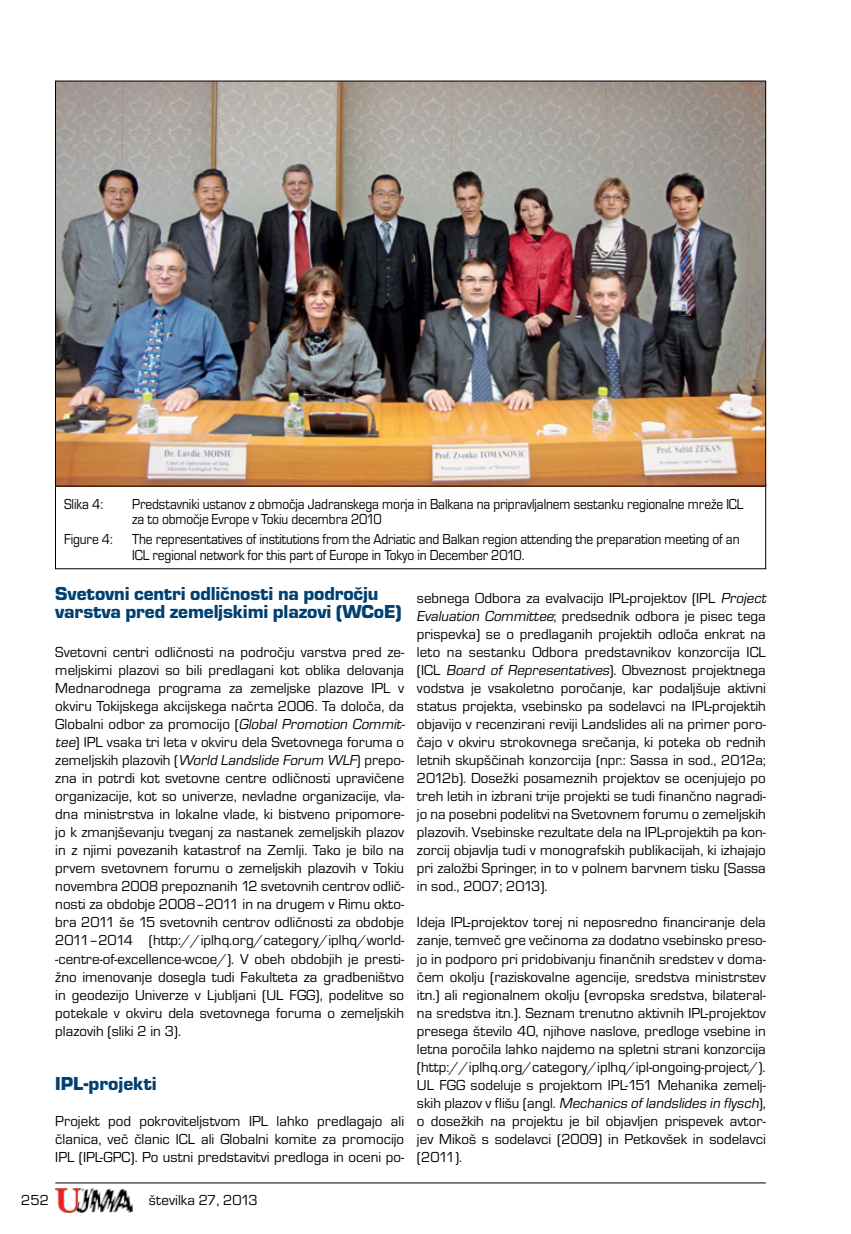
<style>
.page{position:relative;width:851px;height:1234px;background:#fff}
.page>*{position:absolute;margin:0;border:0;box-sizing:border-box;transform-origin:0 0}
.t1{font:19.5px/18px "Eurostile TEE Blac";letter-spacing:-.01em;color:#004071}
.t2{font:15px/18px "Eurostile TEE";color:#000}
.t3{font:15px/15.8px "Eurostile TEE";color:#000;scale:.9 1}
.s1{font-style:italic}
</style>
<div class="page">
<hr style="left:55px;top:1182px;width:710px;height:1px;background:#000">
<img style="left:55px;top:1188px;width:77px;height:24px">
<img style="left:57px;top:83px;width:706px;height:401px">
<p class="t3" style="left:64px;top:496px;width:45px">Slika 4:</p>
<p class="t3" style="left:132px;top:496px;width:680px">Predstavniki ustanov z območja Jadranskega morja in Balkana na pripravljalnem sestanku regionalne mreže ICL za to območje Evrope v Tokiu decembra 2010</p>
<p class="t3" style="left:64px;top:531px;width:55px">Figure 4:</p>
<p class="t3" style="left:132px;top:531px;width:676px">The representatives of institutions from the Adriatic and Balkan region attending the preparation meeting of an<br>ICL regional network for this part of Europe in Tokyo in December 2010.</p>
<h1 class="t1" style="left:55px;top:584px;width:348px">Svetovni centri odličnosti na področju varstva pred zemeljskimi plazovi (WCoE)</h1>
<p class="t2" style="left:55px;top:643px;width:353px">Svetovni centri odličnosti na področju varstva pred ze&shy;meljskimi plazovi so bili predlagani kot oblika delovanja Mednarodnega programa za zemeljske plazove IPL v okviru Tokijskega akcijskega načrta 2006. Ta določa, da Globalni odbor za promocijo (<span class="s1">Global Promotion Commit&shy;tee</span>) IPL vsaka tri leta v okviru dela Svetovnega foruma o zemeljskih plazovih (<span class="s1">World Landslide Forum WLF</span>) prepo&shy;zna in potrdi kot svetovne centre odličnosti upravičene organizacije, kot so univerze, nevladne organizacije, vla&shy;dna ministrstva in lokalne vlade, ki bistveno pripomore&shy;jo k zmanjševanju tveganj za nastanek zemeljskih plazov in z njimi povezanih katastrof na Zemlji. Tako je bilo na prvem svetovnem forumu o zemeljskih plazovih v Tokiu novembra 2008 prepoznanih 12 svetovnih centrov odlič&shy;nosti za obdobje 2008–2011 in na drugem v Rimu okto&shy;bra 2011 še 15 svetovnih centrov odličnosti za obdobje 2011–2014 (http://iplhq.org/category/iplhq/world--centre-of-excellence-wcoe/). V obeh obdobjih je presti&shy;žno imenovanje dosegla tudi Fakulteta za gradbeništvo in geodezijo Univerze v Ljubljani (UL FGG), podelitve so potekale v okviru dela svetovnega foruma o zemeljskih plazovih (sliki 2 in 3).</p>
<h1 class="t1" style="left:55px;top:1074px;width:103px">IPL-projekti</h1>
<p class="t2" style="left:55px;top:1111px;width:350px;text-align:justify">Projekt pod pokroviteljstvom IPL lahko predlagajo ali članica, več članic ICL ali Globalni komite za promocijo IPL (IPL-GPC). Po ustni predstavitvi predloga in oceni po-</p>
<p class="t2" style="left:417px;top:589px;width:353px">sebnega Odbora za evalvacijo IPL-projektov (IPL <span class="s1">Project Evaluation Committee</span>; predsednik odbora je pisec tega prispevka) se o predlaganih projektih odloča enkrat na leto na sestanku Odbora predstavnikov konzorcija ICL (ICL <span class="s1">Board of Representatives</span>). Obveznost projektnega vodstva je vsakoletno poročanje, kar podaljšuje aktivni status projekta, vsebinsko pa sodelavci na IPL-projektih objavijo v recenzirani reviji Landslides ali na primer poro&shy;čajo v okviru strokovnega srečanja, ki poteka ob rednih letnih skupščinah konzorcija (npr.: Sassa in sod., 2012a; 2012b). Dosežki posameznih projektov se ocenjujejo po treh letih in izbrani trije projekti se tudi finančno nagradi&shy;jo na posebni podelitvi na Svetovnem forumu o zemeljskih plazovih. Vsebinske rezultate dela na IPL-projektih pa kon&shy;zorcij objavlja tudi v monografskih publikacijah, ki izhajajo pri založbi Springer, in to v polnem barvnem tisku (Sassa in sod., 2007; 2013).</p>
<p class="t2" style="left:417px;top:913px;width:350px;text-align:justify">Ideja IPL-projektov torej ni neposredno financiranje dela zanje, temveč gre večinoma za dodatno vsebinsko preso&shy;jo in podporo pri pridobivanju finančnih sredstev v doma&shy;čem okolju (raziskovalne agencije, sredstva ministrstev itn.) ali regionalnem okolju (evropska sredstva, bilateral&shy;na sredstva itn.). Seznam trenutno aktivnih IPL-projektov presega število 40, njihove naslove, predloge vsebine in letna poročila lahko najdemo na spletni strani konzorcija (http://iplhq.org/category/iplhq/ipl-ongoing-project/).<br>UL FGG sodeluje s projektom IPL-151 Mehanika zemelj&shy;s ki h p l a z ov v f l i š u ( a n g l . <span class="s1">Mechanics oflandslides in flysch</span>) , o dosežkih na projektu je bil objavljen prispevek avtor&shy;jev Mikoš s sodelavci (2009) in Petkovšek in sodelavci (2011).</p>
<p class="t2" style="left:21px;top:1190px;width:29px">252</p>
<p class="t2" style="left:149px;top:1190px;width:110px">številka 27, 2013</p>
</div>
